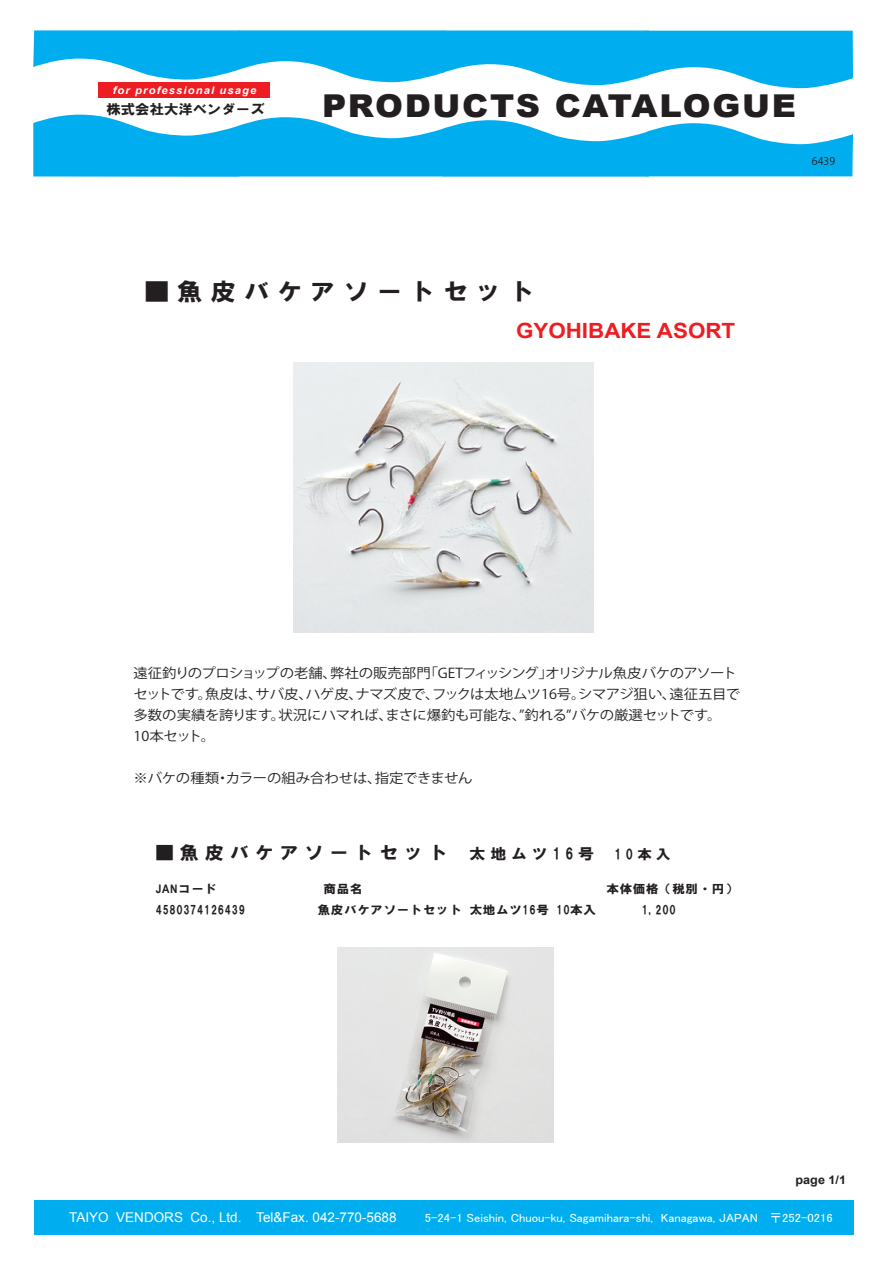
<style>
.page{position:relative;width:893px;height:1263px;background:#fff}
.page>*{position:absolute;margin:0;border:0;box-sizing:border-box;transform-origin:0 0}
.t1{font:900 31.5px "Arial";letter-spacing:.05em;color:#231f20;scale:1.07 1}
.t2{font:24px "HG Soei Kakugothic UB";letter-spacing:.3em;color:#231f20;scale:1.07 1}
.t3{font:700 21px "Arial";color:#ee1d23;scale:1.07 1}
.t4{font:18px "HG Soei Kakugothic UB";letter-spacing:.3em;color:#231f20;scale:1.07 1}
.t5{font:13.5px/21px "Koz Go Pro";letter-spacing:-.02em;color:#231f20;scale:1.07 1}
.t6{font:13.5px "Arial";color:#fff}
.t7{font:13.5px "HGS Soei Kakugothic UB";color:#231f20;scale:1.07 1}
.t8{font:13.5px "HG Soei Kakugothic UB";color:#231f20;scale:1.07 1}
.t9{font:11.85px "MS P Gothic";color:#fff;scale:1.07 1}
.t10{font:11.85px "HG Soei Kakugothic UB";letter-spacing:.05em;color:#231f20;scale:1.07 1}
.t11{font:700 11.85px "Arial";color:#231f20;scale:1.07 1}
.t12{font:700 11.85px "Arial Narrow";color:#231f20;scale:1.07 1}
.t13{font:italic 700 10.5px "Arial";letter-spacing:.1em;color:#fff;scale:1.07 1}
.t14{font:10.5px "Koz Go Pro";color:#231f20}
.s1{font-size:15px}
.s2{font-family:"HG Soei Kakugothic UB";font-weight:400}
</style>
<div class="page">
<svg style="left:33px;top:30px;width:820px;height:59px"></svg>
<svg style="left:33px;top:114px;width:820px;height:63px"></svg>
<div style="left:99px;top:82px;width:171px;height:16px;background:#ee1d23"></div>
<div style="left:34px;top:1200px;width:820px;height:35px;background:#00aeef"></div>
<img style="left:293px;top:363px;width:300px;height:270px">
<img style="left:337px;top:948px;width:216px;height:194px">
<p class="t13" style="left:113px;top:84px;width:136px">for professional usage</p>
<p class="t7" style="left:106px;top:102px;width:149px">株式会社大洋ベンダーズ</p>
<h1 class="t1" style="left:322px;top:82px;width:445px">PRODUCTS CATALOGUE</h1>
<p class="t14" style="left:812px;top:154px;width:25px">6439</p>
<h2 class="t2" style="left:144px;top:279px;width:367px">■魚皮バケアソートセット</h2>
<h3 class="t3" style="left:516px;top:316px;width:206px">GYOHIBAKE ASORT</h3>
<p class="t5" style="left:133px;top:663px;width:569px">遠征釣りのプロショップの老舗、弊社の販売部門「GETフィッシング」オリジナル魚皮バケのアソートセットです。魚皮は、サバ皮、ハゲ皮、ナマズ皮で、フックは太地ムツ16号。シマアジ狙い、遠征五目で多数の実績を誇ります。状況にハマれば、まさに爆釣も可能な、”釣れる”バケの厳選セットです。10本セット。</p>
<p class="t5" style="left:133px;top:768px;width:318px">※バケの種類・カラーの組み合わせは、指定できません</p>
<h3 class="t4" style="left:155px;top:843px;width:412px">■魚皮バケアソートセット <span class="s1">太地ムツ16号</span></h3>
<p class="t8" style="left:614px;top:847px;width:54px">10本入</p>
<p class="t12" style="left:156px;top:880px;width:59px">JAN<span class="s2">コード</span></p>
<p class="t10" style="left:297px;top:883px;width:63px">　　商品名</p>
<p class="t10" style="left:580px;top:883px;width:149px">　　本体価格（税別・円）</p>
<p class="t10" style="left:156px;top:904px;width:85px">4580374126439</p>
<p class="t10" style="left:318px;top:904px;width:261px">魚皮バケアソートセット 太地ムツ16号 10本入</p>
<p class="t10" style="left:642px;top:904px;width:33px">1,200</p>
<p class="t11" style="left:796px;top:1171px;width:49px">page 1/1</p>
<p class="t6" style="left:69px;top:1208px;width:329px">TAIYO VENDORS Co., Ltd. Tel&amp;Fax. 042-770-5688</p>
<p class="t9" style="left:425px;top:1211px;width:383px">5-24-1 Seishin, Chuou-ku, Sagamihara-shi, Kanagawa, JAPAN 〒252-0216</p>
</div>
